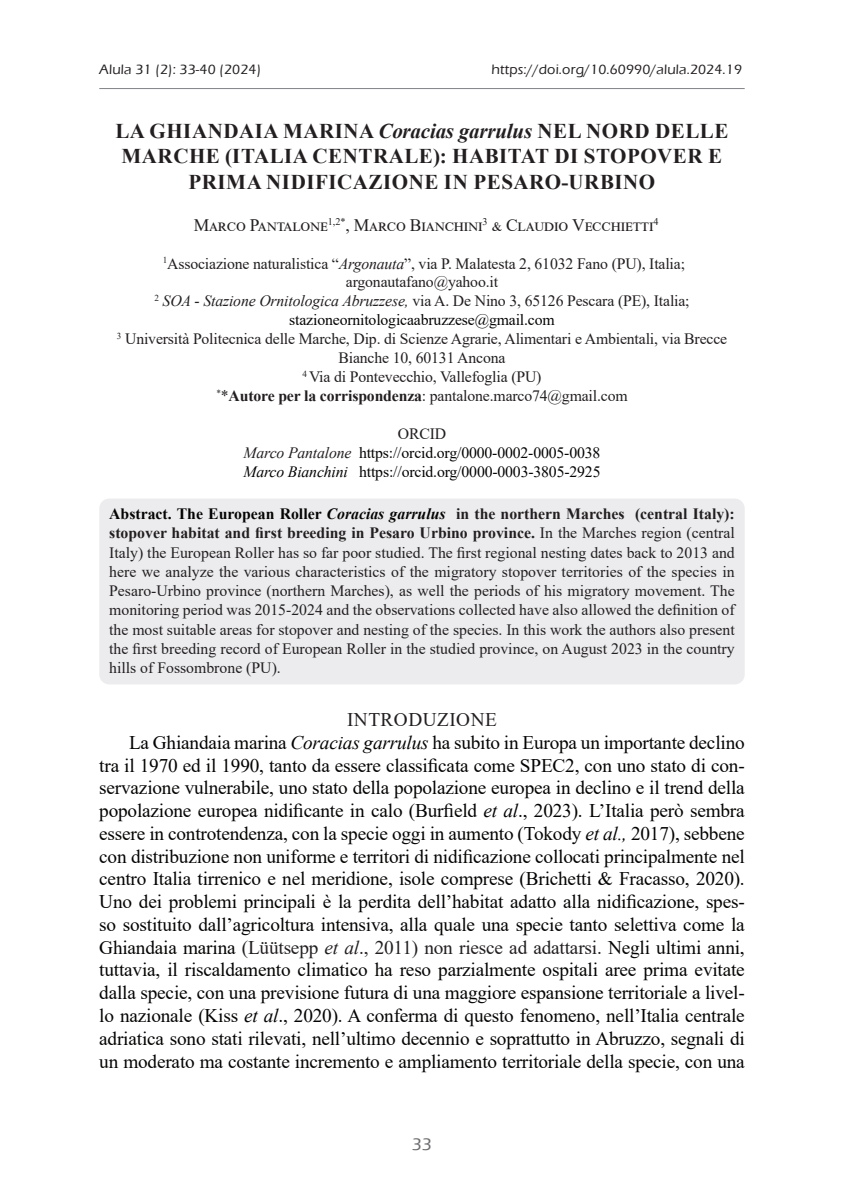
<style>
.page{position:relative;width:844px;height:1191px;background:#fff}
.page>*{position:absolute;margin:0;border:0;box-sizing:border-box;transform-origin:0 0}
.t1{font:700 21px/25.2px "Times New Roman";letter-spacing:.025em;color:#231f20;text-align:center}
.t2{font:19.25px "Times New Roman";letter-spacing:-.01em;color:#040503}
.t3{font:19.25px "Times New Roman";letter-spacing:-.01em;color:#231f20}
.t4{font:19.25px "Times New Roman";letter-spacing:.025em;color:#231f20}
.t5{font:17.5px "Times New Roman";letter-spacing:.065em;color:#231f20}
.t6{font:500 17.5px "Eras ITC";color:#6c6d70}
.t7{font:15.75px/19.2px "Times New Roman";letter-spacing:-.01em;color:#231f20;text-align:center}
.t8{font:15.75px/18.9px "Times New Roman";letter-spacing:-.01em;color:#040503;text-align:center}
.t9{font:500 14px "Eras ITC";letter-spacing:.01em;color:#231f20}
.s1{font-style:italic}
.s2{color:#040503}
.s3{font-weight:700}
.s4{color:#231f20}
.s5{font-style:italic;color:#231f20}
.s6{font-weight:700;color:#040503}
.s7{font-weight:700;font-style:italic;color:#040503}
</style>
<div class="page">
<div style="left:99px;top:498px;width:645px;height:186px;background:#ececee;border-radius:10px"></div>
<hr style="left:99px;top:88px;width:645px;height:1px;background:#808285">
<p class="t9" style="left:99px;top:62px;width:163px">Alula 31 (2): 33-40 (2024)</p>
<p class="t9" style="left:491px;top:62px;width:252px">https://doi.org/10.60990/alula.2024.19</p>
<h1 class="t1" style="left:115px;top:118px;width:614px">LA GHIANDAIA MARINA <span class="s1">Coracias garrulus</span> NEL NORD DELLE<br>MARCHE (ITALIA CENTRALE): HABITAT DI STOPOVER E<br>PRIMA NIDIFICAZIONE IN PESARO-URBINO</h1>
<p class="t5" style="left:194px;top:212px;width:466px">Marco Pantalone<sup>1,2*</sup>, Marco Bianchini<sup>3</sup> &amp; Claudio Vecchietti<sup>4</sup></p>
<p class="t7" style="left:117px;top:253px;width:611px"><sup>1</sup>Associazione naturalistica “<span class="s1">Argonauta</span>”, via P. Malatesta 2, 61032 Fano (PU), Italia; argonautafano@yahoo.it<br><sup>2</sup> <span class="s1">SOA - Stazione Ornitologica Abruzzese,</span> via A. De Nino 3, 65126 Pescara (PE), Italia; <span class="s2">stazioneornitologicaabruzzese@gmail.com<br></span><sup>3</sup> Università Politecnica delle Marche, Dip. di Scienze Agrarie, Alimentari e Ambientali, via Brecce Bianche 10, 60131 Ancona<br><sup>4</sup> Via di Pontevecchio, Vallefoglia (PU)<br><sup>*</sup>*<span class="s3">Autore per la corrispondenza</span>: pantalone.marco74@gmail.com</p>
<p class="t8" style="left:243px;top:423px;width:358px"><span class="s4">ORCID<br></span><span class="s5">Marco Pantalone</span> https://orcid.org/0000-0002-0005-0038<br><span class="s1">Marco Bianchini</span> https://orcid.org/0000-0003-3805-2925</p>
<p class="t7" style="left:109px;top:504px;width:627px;text-align:justify"><span class="s6">Abstract. The European Roller</span> <span class="s7">Coracias garrulus</span> <span class="s3">in the northern Marches (central Italy): stopover habitat and first breeding in Pesaro Urbino province.</span> In the Marches region (central Italy) the European Roller has so far poor studied. The first regional nesting dates back to 2013 and here we analyze the various characteristics of the migratory stopover territories of the species in Pesaro-Urbino province (northern Marches), as well the periods of his migratory movement. The monitoring period was 2015-2024 and the observations collected have also allowed the definition of the most suitable areas for stopover and nesting of the species. In this work the authors also present the first breeding record of European Roller in the studied province, on August 2023 in the country hills of Fossombrone (PU).</p>
<p class="t4" style="left:347px;top:706px;width:151px">INTRODUZIONE</p>
<p class="t2" style="left:129px;top:729px;width:617px">La Ghiandaia marina <span class="s1">Coracias garrulus</span> ha subito in Europa un importante declino</p>
<p class="t2" style="left:99px;top:751px;width:646px">tra il 1970 ed il 1990, tanto da essere classificata come SPEC2, con uno stato di con-</p>
<p class="t2" style="left:99px;top:774px;width:647px">servazione vulnerabile, uno stato della popolazione europea in declino e il trend della</p>
<p class="t2" style="left:99px;top:797px;width:646px">popolazione europea nidificante in calo (Burfield <span class="s1">et al</span>., 2023). L’Italia però sembra</p>
<p class="t2" style="left:99px;top:820px;width:646px">essere in controtendenza, con la specie oggi in aumento (Tokody <span class="s1">et al.,</span> 2017), sebbene</p>
<p class="t2" style="left:99px;top:842px;width:647px">con distribuzione non uniforme e territori di nidificazione collocati principalmente nel</p>
<p class="t2" style="left:99px;top:865px;width:646px">centro Italia tirrenico e nel meridione, isole comprese (Brichetti &amp; Fracasso, 2020).</p>
<p class="t2" style="left:99px;top:888px;width:647px">Uno dei problemi principali è la perdita dell’habitat adatto alla nidificazione, spes-</p>
<p class="t2" style="left:99px;top:911px;width:647px">so sostituito dall’agricoltura intensiva, alla quale una specie tanto selettiva come la</p>
<p class="t3" style="left:99px;top:933px;width:646px"><span class="s2">Ghiandaia marina</span> (Lüütsepp <span class="s1">et al</span>., 2011) non riesce ad adattarsi. <span class="s2">Negli ultimi anni,</span></p>
<p class="t2" style="left:99px;top:956px;width:647px">tuttavia, il riscaldamento climatico ha reso parzialmente ospitali aree prima evitate</p>
<p class="t2" style="left:99px;top:979px;width:646px">dalla specie, con una previsione futura di una maggiore espansione territoriale a livel-</p>
<p class="t2" style="left:99px;top:1002px;width:646px">lo nazionale (Kiss <span class="s1">et al</span>., 2020). A conferma di questo fenomeno, nell’Italia centrale</p>
<p class="t2" style="left:99px;top:1024px;width:646px">adriatica sono stati rilevati, nell’ultimo decennio e soprattutto in Abruzzo, segnali di</p>
<p class="t2" style="left:99px;top:1047px;width:647px">un moderato ma costante incremento e ampliamento territoriale della specie, con una</p>
<p class="t6" style="left:412px;top:1134px;width:21px">33</p>
</div>
